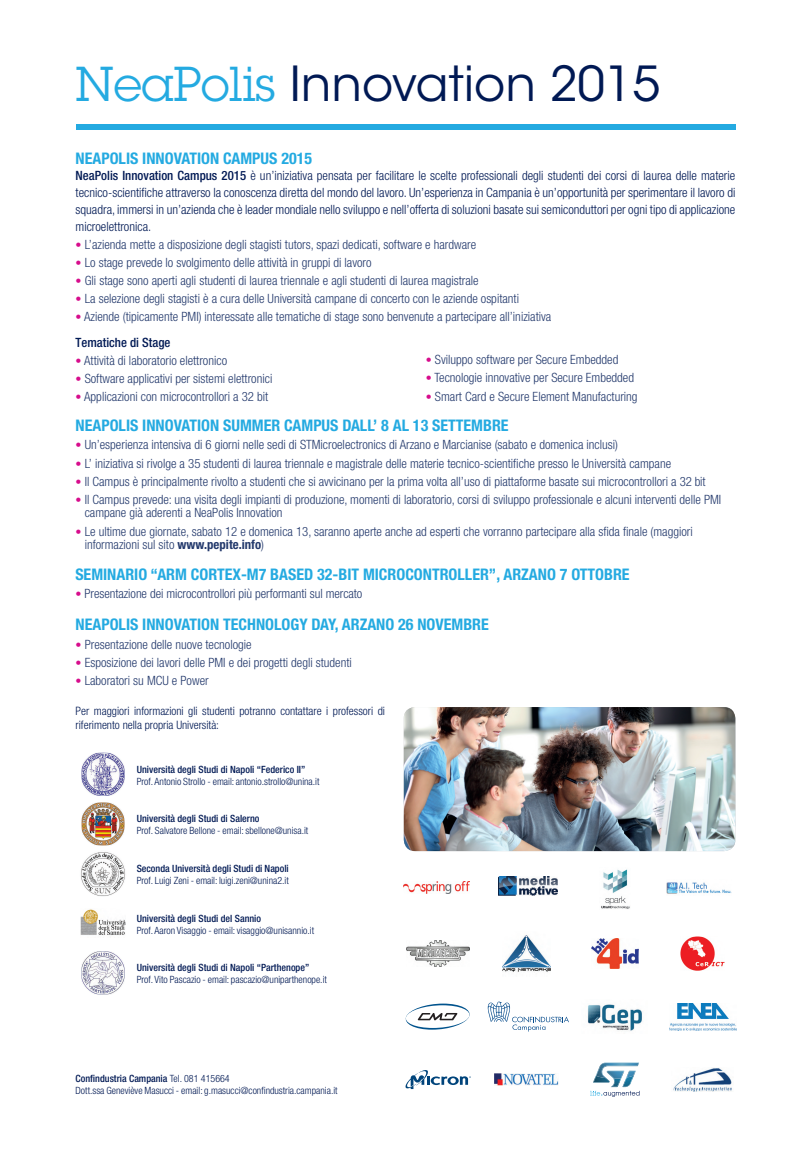
<style>
.page{position:relative;width:811px;height:1151px;background:#fff}
.page>*{position:absolute;margin:0;border:0;box-sizing:border-box;transform-origin:0 0}
.t1{font:48px "ITC Avant Garde Std";color:#001954}
._4_RECTO_INTERTITRE{font:700 condensed 16px "Helvetica Neue LT Std";color:#24aae1}
._3_RECTO_CHAPEAU{font:700 condensed 16px "Helvetica Neue LT Std";color:#24aae1}
._5_RECTO_TEXTE_PUCE{font:300 condensed 12.8px/13.6px "Helvetica Neue LT Std";color:#23396c}
._3_RECTO_CHAPEAU-2{font:300 condensed 12.8px/16.8px "Helvetica Neue LT Std";color:#001954;text-align:justify}
._3_RECTO_CHAPEAU-3{font:500 condensed 12.8px "Helvetica Neue";color:#001954}
._3_RECTO_CHAPEAU-4{font:300 condensed 11.6px/13.9px "Helvetica Neue LT Std";color:#001954}
._3_RECTO_CHAPEAU-5{font:300 condensed 10px "Helvetica Neue LT Std";color:#001954}
._3_RECTO_CHAPEAU-6{font:500 condensed 10px "Helvetica Neue";color:#001954}
.s1{font-family:"Lubalin Graph Std";color:#24aae1}
.s2{font-family:"Helvetica Neue";font-weight:500}
.s3{font-size:12px;color:#d70c8c}
.s4{font-weight:700}
.s5{font-family:"Helvetica Neue LT Std";font-weight:300}
</style>
<div class="page">
<svg style="left:405px;top:1070px;width:66px;height:19px"></svg>
<img style="left:404px;top:707px;width:331px;height:144px">
<div style="left:76px;top:124px;width:659px;height:6px;background:#24aae1"></div>
<svg style="left:590px;top:1062px;width:49px;height:35px"></svg>
<svg style="left:487px;top:1001px;width:82px;height:30px"></svg>
<img style="left:81px;top:752px;width:44px;height:44px">
<img style="left:80px;top:850px;width:46px;height:47px;border-radius:23px">
<img style="left:81px;top:951px;width:44px;height:43px">
<img style="left:80px;top:909px;width:46px;height:26px">
<img style="left:81px;top:802px;width:43px;height:43px">
<img style="left:681px;top:937px;width:43px;height:33px">
<img style="left:673px;top:1068px;width:59px;height:24px">
<img style="left:587px;top:1004px;width:55px;height:27px">
<img style="left:407px;top:940px;width:62px;height:27px">
<img style="left:502px;top:935px;width:48px;height:37px">
<img style="left:494px;top:1073px;width:64px;height:12px">
<img style="left:591px;top:938px;width:47px;height:31px">
<img style="left:669px;top:1003px;width:67px;height:27px">
<svg style="left:405px;top:1003px;width:65px;height:26px"></svg>
<img style="left:498px;top:877px;width:59px;height:18px">
<img style="left:601px;top:869px;width:29px;height:40px">
<img style="left:404px;top:881px;width:65px;height:12px">
<img style="left:666px;top:882px;width:65px;height:12px">
<p class="t1" style="left:76px;top:55px;width:586px"><span class="s1">NeaPolis</span> Innovation 2015</p>
<p class="_3_RECTO_CHAPEAU" style="left:76px;top:148px;width:238px">NEAPOLIS INNOVATION CAMPUS 2015</p>
<p class="_3_RECTO_CHAPEAU-2" style="left:76px;top:167px;width:661px"><span class="s2">NeaPolis Innovation Campus 2015</span> è un’iniziativa pensata per facilitare le scelte professionali degli studenti dei corsi di laurea delle materie tecnico-scientifiche attraverso la conoscenza diretta del mondo del lavoro. Un’esperienza in Campania è un’opportunità per sperimentare il lavoro di squadra, immersi in un’azienda che è leader mondiale nello sviluppo e nell’offerta di soluzioni basate sui semiconduttori per ogni tipo di applicazione microelettronica.</p>
<p class="_5_RECTO_TEXTE_PUCE" style="left:76px;top:237px;width:402px"><span class="s3">•</span> L’azienda mette a disposizione degli stagisti tutors, spazi dedicati, software e hardware</p>
<p class="_5_RECTO_TEXTE_PUCE" style="left:76px;top:256px;width:297px"><span class="s3">•</span> Lo stage prevede lo svolgimento delle attività in gruppi di lavoro</p>
<p class="_5_RECTO_TEXTE_PUCE" style="left:76px;top:274px;width:404px"><span class="s3">•</span> Gli stage sono aperti agli studenti di laurea triennale e agli studenti di laurea magistrale</p>
<p class="_5_RECTO_TEXTE_PUCE" style="left:76px;top:292px;width:445px"><span class="s3">•</span> La selezione degli stagisti è a cura delle Università campane di concerto con le aziende ospitanti</p>
<p class="_5_RECTO_TEXTE_PUCE" style="left:76px;top:310px;width:477px"><span class="s3">•</span> Aziende (tipicamente PMI) interessate alle tematiche di stage sono benvenute a partecipare all’iniziativa</p>
<p class="_3_RECTO_CHAPEAU-3" style="left:76px;top:335px;width:96px">Tematiche di Stage</p>
<p class="_5_RECTO_TEXTE_PUCE" style="left:76px;top:354px;width:153px"><span class="s3">•</span> Attività di laboratorio elettronico</p>
<p class="_5_RECTO_TEXTE_PUCE" style="left:76px;top:372px;width:198px"><span class="s3">•</span> Software applicativi per sistemi elettronici</p>
<p class="_5_RECTO_TEXTE_PUCE" style="left:76px;top:390px;width:194px"><span class="s3">•</span> Applicazioni con microcontrollori a 32 bit</p>
<p class="_5_RECTO_TEXTE_PUCE" style="left:426px;top:353px;width:194px"><span class="s3">•</span> Sviluppo software per Secure Embedded</p>
<p class="_5_RECTO_TEXTE_PUCE" style="left:426px;top:371px;width:210px"><span class="s3">•</span> Tecnologie innovative per Secure Embedded</p>
<p class="_5_RECTO_TEXTE_PUCE" style="left:426px;top:389px;width:213px"><span class="s3">•</span> Smart Card e Secure Element Manufacturing</p>
<p class="_4_RECTO_INTERTITRE" style="left:76px;top:416px;width:434px">NEAPOLIS INNOVATION SUMMER CAMPUS DALL’ 8 AL 13 SETTEMBRE</p>
<p class="_5_RECTO_TEXTE_PUCE" style="left:76px;top:438px;width:544px"><span class="s3">•</span> Un’esperienza intensiva di 6 giorni nelle sedi di STMicroelectronics di Arzano e Marcianise (sabato e domenica inclusi)</p>
<p class="_5_RECTO_TEXTE_PUCE" style="left:76px;top:456px;width:597px"><span class="s3">•</span> L’ iniziativa si rivolge a 35 studenti di laurea triennale e magistrale delle materie tecnico-scientifiche presso le Università campane</p>
<p class="_5_RECTO_TEXTE_PUCE" style="left:76px;top:474px;width:631px"><span class="s3">•</span> Il Campus è principalmente rivolto a studenti che si avvicinano per la prima volta all’uso di piattaforme basate sui microcontrollori a 32 bit</p>
<p class="_5_RECTO_TEXTE_PUCE" style="left:85px;top:492px;width:638px;text-indent:-9px"><span class="s3">•</span> Il Campus prevede: una visita degli impianti di produzione, momenti di laboratorio, corsi di sviluppo professionale e alcuni interventi delle PMI campane già aderenti a NeaPolis Innovation</p>
<p class="_5_RECTO_TEXTE_PUCE" style="left:85px;top:524px;width:609px;text-indent:-9px"><span class="s3">•</span> Le ultime due giornate, sabato 12 e domenica 13, saranno aperte anche ad esperti che vorranno partecipare alla sfida finale (maggiori informazioni sul sito <span class="s4">www.pepite.info</span>)</p>
<p class="_4_RECTO_INTERTITRE" style="left:75px;top:565px;width:555px">SEMINARIO “ARM CORTEX-M7 BASED 32-BIT MICROCONTROLLER”, ARZANO 7 OTTOBRE</p>
<p class="_5_RECTO_TEXTE_PUCE" style="left:75px;top:587px;width:288px"><span class="s3">•</span> Presentazione dei microcontrollori più performanti sul mercato</p>
<p class="_4_RECTO_INTERTITRE" style="left:76px;top:615px;width:415px">NEAPOLIS INNOVATION TECHNOLOGY DAY, ARZANO 26 NOVEMBRE</p>
<p class="_5_RECTO_TEXTE_PUCE" style="left:76px;top:637px;width:178px"><span class="s3">•</span> Presentazione delle nuove tecnologie</p>
<p class="_5_RECTO_TEXTE_PUCE" style="left:76px;top:655px;width:278px"><span class="s3">•</span> Esposizione dei lavori delle PMI e dei progetti degli studenti</p>
<p class="_5_RECTO_TEXTE_PUCE" style="left:76px;top:673px;width:134px"><span class="s3">•</span> Laboratori su MCU e Power</p>
<p class="_3_RECTO_CHAPEAU-4" style="left:76px;top:704px;width:311px">Per maggiori informazioni gli studenti potranno contattare i professori di riferimento nella propria Università:</p>
<p class="_3_RECTO_CHAPEAU-6" style="left:137px;top:763px;width:170px">Università degli Studi di Napoli “Federico II”</p>
<p class="_3_RECTO_CHAPEAU-5" style="left:137px;top:775px;width:184px">Prof. Antonio Strollo - email: antonio.strollo@unina.it</p>
<p class="_3_RECTO_CHAPEAU-6" style="left:137px;top:812px;width:124px">Università degli Studi di Salerno</p>
<p class="_3_RECTO_CHAPEAU-5" style="left:137px;top:825px;width:173px">Prof. Salvatore Bellone - email: sbellone@unisa.it</p>
<p class="_3_RECTO_CHAPEAU-6" style="left:137px;top:862px;width:154px">Seconda Università degli Studi di Napoli</p>
<p class="_3_RECTO_CHAPEAU-5" style="left:137px;top:874px;width:154px">Prof. Luigi Zeni - email: luigi.zeni@unina2.it</p>
<p class="_3_RECTO_CHAPEAU-6" style="left:137px;top:912px;width:126px">Università degli Studi del Sannio</p>
<p class="_3_RECTO_CHAPEAU-5" style="left:137px;top:924px;width:179px">Prof. Aaron Visaggio - email: visaggio@unisannio.it</p>
<p class="_3_RECTO_CHAPEAU-6" style="left:137px;top:961px;width:174px">Università degli Studi di Napoli “Parthenope”</p>
<p class="_3_RECTO_CHAPEAU-5" style="left:137px;top:974px;width:192px">Prof. Vito Pascazio - email: pascazio@uniparthenope.it</p>
<p class="_3_RECTO_CHAPEAU-6" style="left:76px;top:1072px;width:156px">Confindustria Campania <span class="s5">Tel. 081 415664</span></p>
<p class="_3_RECTO_CHAPEAU-5" style="left:76px;top:1085px;width:263px">Dott.ssa Geneviève Masucci - email: g.masucci@confindustria.campania.it</p>
</div>
